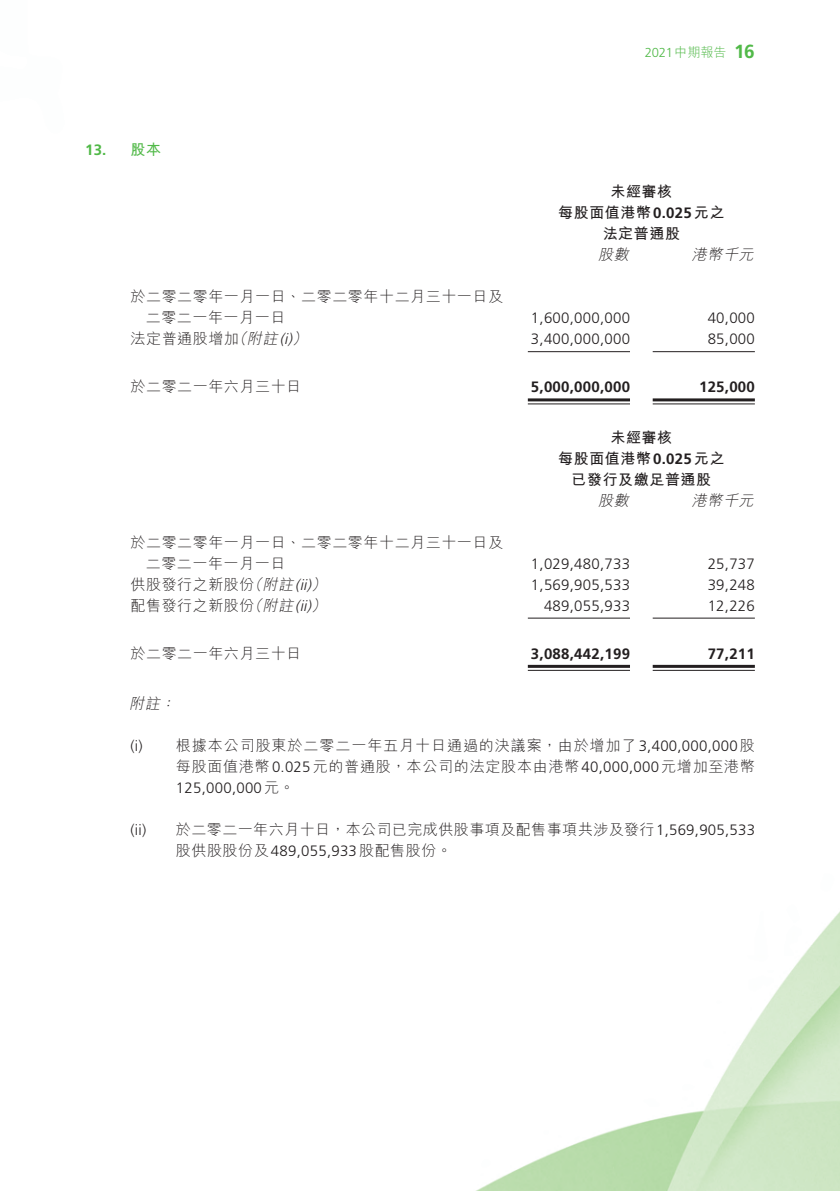
<style>
.page{position:relative;width:840px;height:1191px;background:#fff}
.page>*{position:absolute;margin:0;border:0;box-sizing:border-box;transform-origin:0 0}
.t1{font:700 19px "Frutiger LT Std";color:#51b948}
._06_Notes{font:300 15px/21px "M Hei HK";letter-spacing:.05em;color:#231f20}
._51_N_Table_txt{font:300 15px "M Hei HK";letter-spacing:.035em;color:#231f20}
._51_N_Table_txt-2{font:300 15px "Frutiger LT Std";letter-spacing:.015em;color:#231f20}
._51_N_Table_txt-3{font:700 15px "M Hei HK";letter-spacing:.035em;color:#231f20}
._06_Notes-2{font:300 15px "M Hei HK";letter-spacing:.03em;color:#231f20}
._51_N_Table_txt-4{font:700 15px "Frutiger LT Std";letter-spacing:.015em;color:#231f20}
._51_N_Table_txt-5{font:italic 300 15px "M Hei HK";color:#231f20}
._51_N_Table_txt-6{font:italic 300 15px "Frutiger LT Std";color:#231f20}
._06_Notes-3{font:300 15px "Frutiger LT Std";color:#231f20}
._07_NH1{font:700 15px "Frutiger LT Std";color:#51b948}
._06_Notes-4{font:italic 300 15px "M Hei HK";color:#231f20}
._07_NH1-2{font:700 15px "M Hei HK";color:#51b948}
.t2{font:300 13px "Frutiger LT Std";color:#51b948}
.s1{font-family:"M Hei HK"}
.s2{font-family:"Frutiger LT Std"}
</style>
<div class="page">
<img style="left:476px;top:351px;width:363px;height:840px">
<hr style="left:527px;top:351px;width:102px;height:1px;background:#231f20">
<hr style="left:652px;top:351px;width:102px;height:1px;background:#231f20">
<hr style="left:527px;top:398px;width:102px;height:3px;background:#231f20">
<hr style="left:527px;top:403px;width:102px;height:1px;background:#231f20">
<hr style="left:652px;top:398px;width:102px;height:3px;background:#231f20">
<hr style="left:652px;top:403px;width:102px;height:1px;background:#231f20">
<hr style="left:527px;top:617px;width:102px;height:1px;background:#231f20">
<hr style="left:652px;top:617px;width:102px;height:1px;background:#231f20">
<hr style="left:527px;top:665px;width:102px;height:3px;background:#231f20">
<hr style="left:527px;top:670px;width:102px;height:1px;background:#231f20">
<hr style="left:652px;top:665px;width:102px;height:3px;background:#231f20">
<hr style="left:652px;top:670px;width:102px;height:1px;background:#231f20">
<p class="t2" style="left:644px;top:45px;width:83px">2021<span class="s1">中期報告</span></p>
<p class="t1" style="left:733px;top:41px;width:22px">16</p>
<p class="_07_NH1" style="left:85px;top:141px;width:23px">13.</p>
<p class="_07_NH1-2" style="left:130px;top:139px;width:32px">股本</p>
<p class="_51_N_Table_txt-3" style="left:610px;top:181px;width:63px">未經審核</p>
<p class="_51_N_Table_txt-3" style="left:558px;top:202px;width:168px">每股面值港幣<span class="s2">0.025</span>元之</p>
<p class="_51_N_Table_txt-3" style="left:602px;top:223px;width:79px">法定普通股</p>
<p class="_51_N_Table_txt-5" style="left:691px;top:247px;width:66px">港幣千元</p>
<p class="_51_N_Table_txt-5" style="left:598px;top:247px;width:35px">股數</p>
<p class="_51_N_Table_txt" style="left:130px;top:289px;width:374px">於二零二零年一月一日、二零二零年十二月三十一日及</p>
<p class="_51_N_Table_txt" style="left:146px;top:310px;width:141px">二零二一年一月一日</p>
<p class="_51_N_Table_txt-2" style="left:530px;top:309px;width:100px">1,600,000,000</p>
<p class="_51_N_Table_txt-2" style="left:707px;top:309px;width:49px">40,000</p>
<p class="_51_N_Table_txt-5" style="left:231px;top:331px;width:20px">（</p>
<p class="_51_N_Table_txt-5" style="left:247px;top:331px;width:65px">附註 (<span class="s2">(i(</span></p>
<p class="_51_N_Table_txt" style="left:130px;top:331px;width:110px">法定普通股增加</p>
<p class="_51_N_Table_txt-2" style="left:530px;top:330px;width:100px">3,400,000,000</p>
<p class="_51_N_Table_txt-2" style="left:707px;top:330px;width:49px">85,000</p>
<p class="_51_N_Table_txt" style="left:130px;top:379px;width:172px">於二零二一年六月三十日</p>
<p class="_51_N_Table_txt-4" style="left:530px;top:378px;width:100px">5,000,000,000</p>
<p class="_51_N_Table_txt-4" style="left:698px;top:378px;width:57px">125,000</p>
<p class="_51_N_Table_txt-3" style="left:610px;top:426px;width:63px">未經審核</p>
<p class="_51_N_Table_txt-3" style="left:558px;top:447px;width:168px">每股面值港幣<span class="s2">0.025</span>元之</p>
<p class="_51_N_Table_txt-3" style="left:571px;top:468px;width:141px">已發行及繳足普通股</p>
<p class="_51_N_Table_txt-5" style="left:691px;top:492px;width:66px">港幣千元</p>
<p class="_51_N_Table_txt-5" style="left:598px;top:492px;width:35px">股數</p>
<p class="_51_N_Table_txt" style="left:130px;top:534px;width:374px">於二零二零年一月一日、二零二零年十二月三十一日及</p>
<p class="_51_N_Table_txt" style="left:146px;top:555px;width:141px">二零二一年一月一日</p>
<p class="_51_N_Table_txt-2" style="left:530px;top:555px;width:100px">1,029,480,733</p>
<p class="_51_N_Table_txt-2" style="left:707px;top:555px;width:49px">25,737</p>
<p class="_51_N_Table_txt-5" style="left:247px;top:576px;width:20px">（</p>
<p class="_51_N_Table_txt-6" style="left:262px;top:576px;width:68px"><span class="s1">附註 (</span>(i i(</p>
<p class="_51_N_Table_txt" style="left:130px;top:576px;width:125px">供股發行之新股份</p>
<p class="_51_N_Table_txt-2" style="left:530px;top:576px;width:100px">1,569,905,533</p>
<p class="_51_N_Table_txt-2" style="left:707px;top:576px;width:49px">39,248</p>
<p class="_51_N_Table_txt-5" style="left:247px;top:597px;width:20px">（</p>
<p class="_51_N_Table_txt-6" style="left:262px;top:597px;width:68px"><span class="s1">附註 (</span>(i i(</p>
<p class="_51_N_Table_txt" style="left:130px;top:597px;width:125px">配售發行之新股份</p>
<p class="_51_N_Table_txt-2" style="left:543px;top:597px;width:87px">489,055,933</p>
<p class="_51_N_Table_txt-2" style="left:707px;top:597px;width:49px">12,226</p>
<p class="_51_N_Table_txt" style="left:130px;top:645px;width:172px">於二零二一年六月三十日</p>
<p class="_51_N_Table_txt-4" style="left:530px;top:644px;width:100px">3,088,442,199</p>
<p class="_51_N_Table_txt-4" style="left:707px;top:644px;width:49px">77,211</p>
<p class="_06_Notes-4" style="left:129px;top:696px;width:35px">附註</p>
<p class="_06_Notes-4" style="left:160px;top:696px;width:20px">：</p>
<p class="_06_Notes-3" style="left:130px;top:737px;width:14px">) i(</p>
<p class="_06_Notes-3" style="left:130px;top:821px;width:17px">i i( )</p>
<p class="_06_Notes" style="left:176px;top:735px;width:580px">根據本公司股東於二零二一年五月十日通過的決議案，由於增加了<span class="s2">3,400,000,000</span>股</p>
<p class="_06_Notes" style="left:176px;top:756px;width:580px">每股面值港幣<span class="s2">0.025</span>元的普通股，本公司的法定股本由港幣<span class="s2">40,000,000</span>元增加至港幣<br><span class="s2">125,000,000</span>元。</p>
<p class="_06_Notes-2" style="left:176px;top:822px;width:580px">於二零二一年六月十日，本公司已完成供股事項及配售事項共涉及發行<span class="s2">1,569,905,533</span></p>
<p class="_06_Notes" style="left:176px;top:840px;width:277px">股供股股份及<span class="s2">489,055,933</span>股配售股份。</p>
</div>
